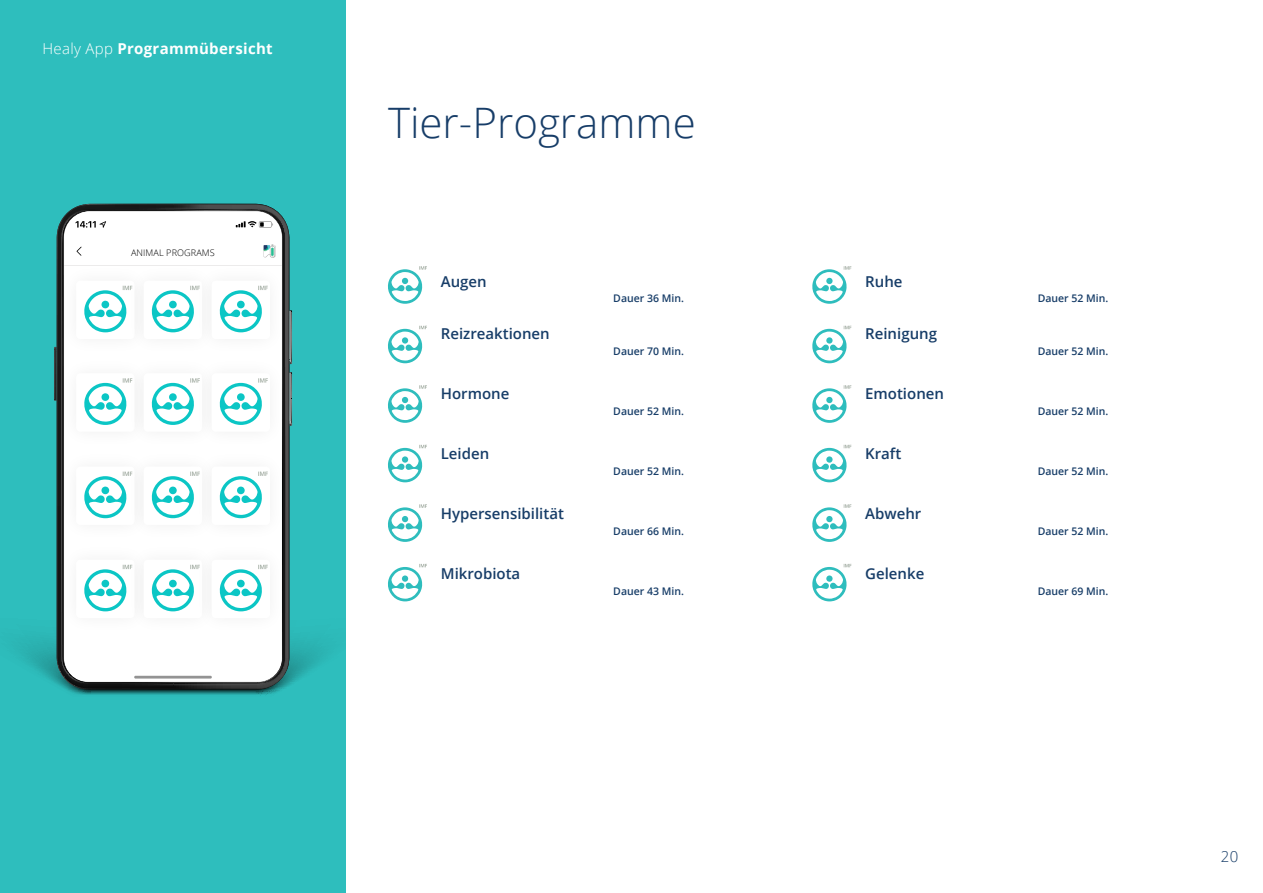
<style>
.page{position:relative;width:1263px;height:893px;background:#fff}
.page>*{position:absolute;margin:0;border:0;box-sizing:border-box;transform-origin:0 0}
.t1{font:300 42px "Open Sans";color:#173d68}
.t2{font:600 15px "Open Sans";color:#173d68}
.t3{font:700 15px "Open Sans";letter-spacing:.02em;color:#fff}
.t4{font:300 15px "Open Sans";color:#173d68}
.t5{font:600 10.5px "Open Sans";color:#173d68}
.t6{font:300 9.15px "Open Sans";letter-spacing:.01em;color:#000}
.s1{font-weight:300}
</style>
<div class="page">
<div style="left:0;top:0;width:345px;height:893px;background:#2ebebd"></div>
<svg style="left:19px;top:640px;width:304px;height:56px"></svg>
<svg style="left:57px;top:204px;width:232px;height:485px"></svg>
<div style="left:64px;top:211px;width:218px;height:471px;background:#fff;border-radius:25px"></div>
<svg style="left:77px;top:247px;width:5px;height:9px"></svg>
<svg style="left:76px;top:221px;width:30px;height:7px"></svg>
<svg style="left:236px;top:221px;width:37px;height:7px"></svg>
<svg style="left:263px;top:245px;width:12px;height:12px"></svg>
<img style="left:54px;top:258px;width:67px;height:92px">
<div style="left:76px;top:281px;width:59px;height:58px;background:#fff;border-radius:4px"></div>
<svg style="left:84px;top:290px;width:37px;height:42px"></svg>
<img style="left:121px;top:265px;width:68px;height:61px">
<div style="left:144px;top:281px;width:58px;height:58px;background:#fff;border-radius:4px"></div>
<svg style="left:151px;top:290px;width:38px;height:42px"></svg>
<img style="left:189px;top:258px;width:103px;height:92px">
<div style="left:212px;top:281px;width:58px;height:58px;background:#fff;border-radius:4px"></div>
<svg style="left:219px;top:286px;width:49px;height:46px"></svg>
<img style="left:54px;top:350px;width:10px;height:94px">
<svg style="left:84px;top:382px;width:37px;height:43px"></svg>
<img style="left:121px;top:378px;width:12px;height:40px">
<svg style="left:151px;top:382px;width:38px;height:43px"></svg>
<img style="left:189px;top:350px;width:103px;height:94px">
<div style="left:212px;top:373px;width:58px;height:59px;background:#fff;border-radius:4px"></div>
<svg style="left:219px;top:378px;width:49px;height:47px"></svg>
<img style="left:56px;top:444px;width:8px;height:93px">
<svg style="left:84px;top:476px;width:37px;height:42px"></svg>
<img style="left:121px;top:471px;width:12px;height:40px">
<svg style="left:151px;top:476px;width:38px;height:42px"></svg>
<img style="left:189px;top:444px;width:101px;height:93px">
<div style="left:212px;top:466px;width:58px;height:59px;background:#fff;border-radius:4px"></div>
<svg style="left:219px;top:472px;width:49px;height:46px"></svg>
<img style="left:53px;top:537px;width:11px;height:104px">
<svg style="left:84px;top:569px;width:37px;height:42px"></svg>
<img style="left:121px;top:564px;width:12px;height:41px">
<svg style="left:151px;top:569px;width:38px;height:42px"></svg>
<img style="left:189px;top:537px;width:104px;height:104px">
<div style="left:212px;top:560px;width:58px;height:58px;background:#fff;border-radius:4px"></div>
<svg style="left:219px;top:565px;width:49px;height:46px"></svg>
<hr style="left:134px;top:676px;width:78px;height:3px;background:#939393">
<svg style="left:388px;top:266px;width:39px;height:38px"></svg>
<svg style="left:388px;top:326px;width:39px;height:37px"></svg>
<svg style="left:388px;top:385px;width:39px;height:38px"></svg>
<svg style="left:388px;top:445px;width:39px;height:37px"></svg>
<svg style="left:388px;top:504px;width:39px;height:38px"></svg>
<svg style="left:388px;top:564px;width:39px;height:37px"></svg>
<svg style="left:812px;top:266px;width:39px;height:38px"></svg>
<svg style="left:812px;top:326px;width:39px;height:37px"></svg>
<svg style="left:812px;top:385px;width:39px;height:38px"></svg>
<svg style="left:812px;top:445px;width:39px;height:37px"></svg>
<svg style="left:812px;top:504px;width:39px;height:38px"></svg>
<svg style="left:812px;top:564px;width:39px;height:37px"></svg>
<h2 class="t3" style="left:43px;top:38px;width:232px"><span class="s1">Healy App</span> Programmübersicht</h2>
<p class="t6" style="left:131px;top:246px;width:85px">ANIMAL PROGRAMS</p>
<h1 class="t1" style="left:388px;top:94px;width:309px">Tier-Programme</h1>
<h2 class="t2" style="left:441px;top:271px;width:47px">Augen</h2>
<h2 class="t2" style="left:441px;top:323px;width:110px">Reizreaktionen</h2>
<h2 class="t2" style="left:441px;top:383px;width:70px">Hormone</h2>
<h2 class="t2" style="left:441px;top:443px;width:50px">Leiden</h2>
<h2 class="t2" style="left:441px;top:503px;width:125px">Hypersensibilität</h2>
<h2 class="t2" style="left:441px;top:563px;width:81px">Mikrobiota</h2>
<p class="t5" style="left:613px;top:291px;width:72px">Dauer 36 Min.</p>
<p class="t5" style="left:613px;top:344px;width:72px">Dauer 70 Min.</p>
<p class="t5" style="left:613px;top:404px;width:72px">Dauer 52 Min.</p>
<p class="t5" style="left:613px;top:464px;width:72px">Dauer 52 Min.</p>
<p class="t5" style="left:613px;top:524px;width:72px">Dauer 66 Min.</p>
<p class="t5" style="left:613px;top:584px;width:72px">Dauer 43 Min.</p>
<h2 class="t2" style="left:865px;top:271px;width:39px">Ruhe</h2>
<h2 class="t2" style="left:865px;top:323px;width:73px">Reinigung</h2>
<h2 class="t2" style="left:865px;top:383px;width:80px">Emotionen</h2>
<h2 class="t2" style="left:865px;top:443px;width:38px">Kraft</h2>
<h2 class="t2" style="left:865px;top:503px;width:58px">Abwehr</h2>
<h2 class="t2" style="left:865px;top:563px;width:61px">Gelenke</h2>
<p class="t5" style="left:1038px;top:291px;width:72px">Dauer 52 Min.</p>
<p class="t5" style="left:1038px;top:344px;width:72px">Dauer 52 Min.</p>
<p class="t5" style="left:1038px;top:404px;width:72px">Dauer 52 Min.</p>
<p class="t5" style="left:1038px;top:464px;width:72px">Dauer 52 Min.</p>
<p class="t5" style="left:1038px;top:524px;width:72px">Dauer 52 Min.</p>
<p class="t5" style="left:1038px;top:584px;width:72px">Dauer 69 Min.</p>
<h2 class="t4" style="left:1221px;top:847px;width:19px">20</h2>
</div>
